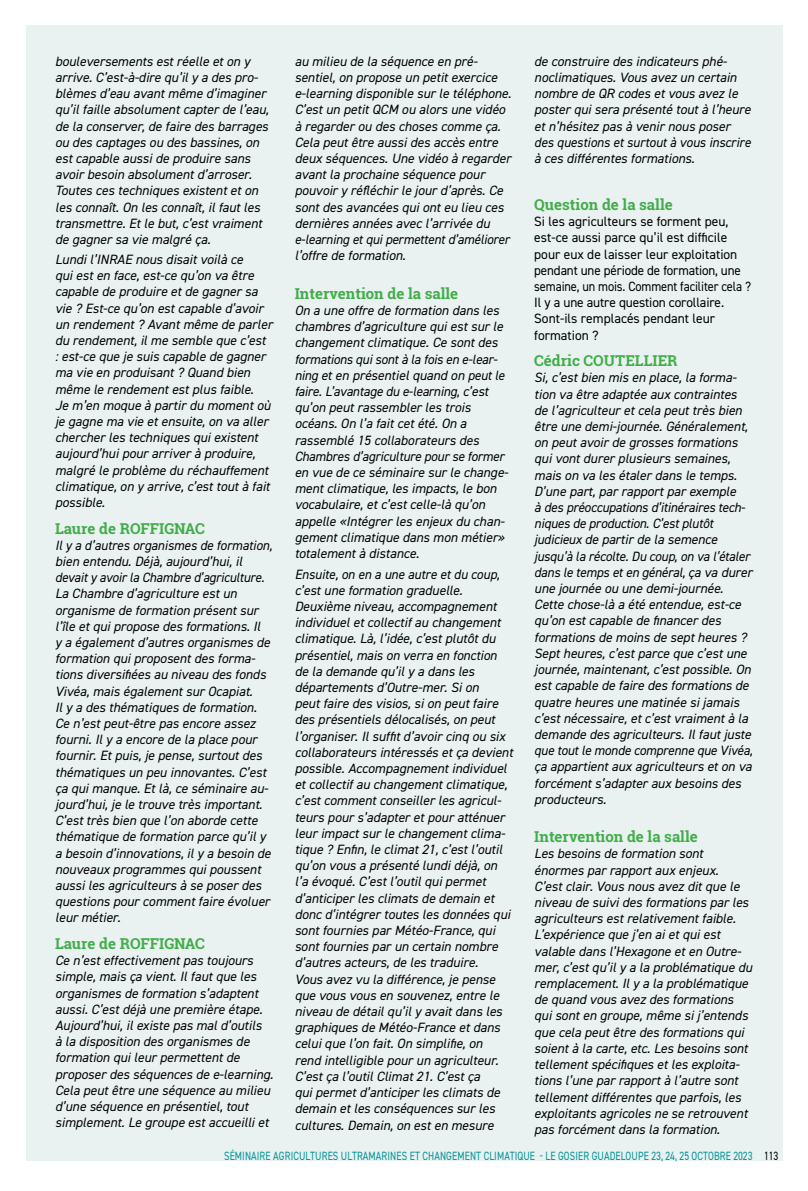
<style>
.page{position:relative;width:808px;height:1191px;background:#fff}
.page>*{position:absolute;margin:0;border:0;box-sizing:border-box;transform-origin:0 0}
.t1{font:700 15px "Roboto Slab";color:#41ad49}
.t2{font:italic 13.5px/16.2px "DIN2014";color:#000}
.t3{font:13.5px/16.2px "DIN2014";color:#000}
.t4{font:12px "DIN2014";letter-spacing:.01em;color:#009397;scale:.8 1}
.s1{color:#000}
</style>
<div class="page">
<div style="left:26px;top:26px;width:756px;height:1135px;background:#eaf1f1"></div>
<p class="t2" style="left:55px;top:53px;width:215px">bouleversements est réelle et on y arrive. C’est-à-dire qu’il y a des pro&shy;blèmes d’eau avant même d’imaginer qu’il faille absolument capter de l’eau, de la conserver, de faire des barrages ou des captages ou des bassines, on est capable aussi de produire sans avoir besoin absolument d’arroser.<br>Toutes ces techniques existent et on les connaît. On les connaît, il faut les transmettre. Et le but, c’est vraiment de gagner sa vie malgré ça.</p>
<p class="t2" style="left:55px;top:251px;width:219px">Lundi l’INRAE nous disait voilà ce<br>qui est en face, est-ce qu’on va être capable de produire et de gagner sa vie ? Est-ce qu’on est capable d’avoir un rendement ? Avant même de parler du rendement, il me semble que c’est<br>: est-ce que je suis capable de gagner ma vie en produisant ? Quand bien même le rendement est plus faible.<br>Je m’en moque à partir du moment où je gagne ma vie et ensuite, on va aller chercher les techniques qui existent aujourd’hui pour arriver à produire, malgré le problème du réchauffement climatique, on y arrive, c’est tout à fait possible.</p>
<p class="t1" style="left:55px;top:518px;width:151px">Laure de ROFFIGNAC</p>
<p class="t2" style="left:55px;top:537px;width:219px">Il y a d’autres organismes de formation, bien entendu. Déjà, aujourd’hui, il devait y avoir la Chambre d’agriculture.<br>La Chambre d’agriculture est un organisme de formation présent sur l’île et qui propose des formations. Il<br>y a également d’autres organismes de formation qui proposent des forma&shy;tions diversifiées au niveau des fonds Vivéa, mais également sur Ocapiat.<br>Il y a des thématiques de formation.<br>Ce n’est peut-être pas encore assez fourni. Il y a encore de la place pour fournir. Et puis, je pense, surtout des thématiques un peu innovantes. C’est ça qui manque. Et là, ce séminaire au&shy;jourd’hui, je le trouve très important.<br>C’est très bien que l’on aborde cette thématique de formation parce qu’il y a besoin d’innovations, il y a besoin de nouveaux programmes qui poussent aussi les agriculteurs à se poser des questions pour comment faire évoluer leur métier.</p>
<p class="t1" style="left:55px;top:933px;width:151px">Laure de ROFFIGNAC</p>
<p class="t2" style="left:55px;top:952px;width:220px">Ce n’est effectivement pas toujours simple, mais ça vient. Il faut que les organismes de formation s’adaptent aussi. C’est déjà une première étape.<br>Aujourd’hui, il existe pas mal d’outils<br>à la disposition des organismes de formation qui leur permettent de proposer des séquences de e-learning.<br>Cela peut être une séquence au milieu d’une séquence en présentiel, tout simplement. Le groupe est accueilli et</p>
<p class="t2" style="left:295px;top:53px;width:218px">au milieu de la séquence en pré&shy;sentiel, on propose un petit exercice e-learning disponible sur le téléphone.<br>C’est un petit QCM ou alors une vidéo à regarder ou des choses comme ça.<br>Cela peut être aussi des accès entre deux séquences. Une vidéo à regarder avant la prochaine séquence pour pouvoir y réfléchir le jour d’après. Ce sont des avancées qui ont eu lieu ces dernières années avec l’arrivée du e-learning et qui permettent d’améliorer l’offre de formation.</p>
<p class="t1" style="left:295px;top:283px;width:165px">Intervention de la salle</p>
<p class="t2" style="left:295px;top:302px;width:215px">On a une offre de formation dans les chambres d’agriculture qui est sur le changement climatique. Ce sont des formations qui sont à la fois en e-lear&shy;ning et en présentiel quand on peut le faire. L’avantage du e-learning, c’est qu’on peut rassembler les trois océans. On l’a fait cet été. On a rassemblé 15 collaborateurs des Chambres d’agriculture pour se former en vue de ce séminaire sur le change&shy;ment climatique, les impacts, le bon vocabulaire, et c’est celle-là qu’on appelle «Intégrer les enjeux du chan&shy;gement climatique dans mon métier» totalement à distance.</p>
<p class="t2" style="left:295px;top:565px;width:220px">Ensuite, on en a une autre et du coup, c’est une formation graduelle.<br>Deuxième niveau, accompagnement individuel et collectif au changement climatique. Là, l’idée, c’est plutôt du présentiel, mais on verra en fonction de la demande qu’il y a dans les départements d’Outre-mer. Si on<br>peut faire des visios, si on peut faire des présentiels délocalisés, on peut l’organiser. Il suffit d’avoir cinq ou six collaborateurs intéressés et ça devient possible. Accompagnement individuel et collectif au changement climatique, c’est comment conseiller les agricul&shy;teurs pour s’adapter et pour atténuer leur impact sur le changement clima&shy;tique ? Enfin, le climat 21, c’est l’outil qu’on vous a présenté lundi déjà, on l’a évoqué. C’est l’outil qui permet d’anticiper les climats de demain et donc d’intégrer toutes les données qui sont fournies par Météo-France, qui sont fournies par un certain nombre d’autres acteurs, de les traduire.<br>Vous avez vu la différence, je pense que vous vous en souvenez, entre le niveau de détail qu’il y avait dans les graphiques de Météo-France et dans celui que l’on fait. On simplifie, on<br>rend intelligible pour un agriculteur.<br>C’est ça l’outil Climat 21. C’est ça<br>qui permet d’anticiper les climats de demain et les conséquences sur les cultures. Demain, on est en mesure</p>
<p class="t2" style="left:534px;top:53px;width:218px">de construire des indicateurs phé&shy;noclimatiques. Vous avez un certain nombre de QR codes et vous avez le poster qui sera présenté tout à l’heure et n’hésitez pas à venir nous poser des questions et surtout à vous inscrire à ces différentes formations.</p>
<p class="t1" style="left:534px;top:194px;width:140px">Question de la salle</p>
<p class="t3" style="left:534px;top:213px;width:218px">Si les agriculteurs se forment peu, est-ce aussi parce qu’il est difficile pour eux de laisser leur exploitation pendant une période de formation, une semaine, un mois. Comment faciliter cela ?<br>Il y a une autre question corollaire.<br>Sont-ils remplacés pendant leur formation ?</p>
<p class="t1" style="left:534px;top:350px;width:145px">Cédric COUTELLIER</p>
<p class="t2" style="left:534px;top:369px;width:220px">Si, c’est bien mis en place, la forma&shy;tion va être adaptée aux contraintes de l’agriculteur et cela peut très bien être une demi-journée. Généralement, on peut avoir de grosses formations qui vont durer plusieurs semaines, mais on va les étaler dans le temps.<br>D’une part, par rapport par exemple<br>à des préoccupations d’itinéraires tech&shy;niques de production. C’est plutôt judicieux de partir de la semence jusqu’à la récolte. Du coup, on va l’étaler dans le temps et en général, ça va durer une journée ou une demi-journée.<br>Cette chose-là a été entendue, est-ce qu’on est capable de financer des formations de moins de sept heures ?<br>Sept heures, c’est parce que c’est une journée, maintenant, c’est possible. On est capable de faire des formations de quatre heures une matinée si jamais c’est nécessaire, et c’est vraiment à la demande des agriculteurs. Il faut juste que tout le monde comprenne que Vivéa, ça appartient aux agriculteurs et on va forcément s’adapter aux besoins des producteurs.</p>
<p class="t1" style="left:534px;top:826px;width:165px">Intervention de la salle</p>
<p class="t2" style="left:534px;top:845px;width:219px">Les besoins de formation sont énormes par rapport aux enjeux.<br>C’est clair. Vous nous avez dit que le niveau de suivi des formations par les agriculteurs est relativement faible.<br>L’expérience que j’en ai et qui est valable dans l’Hexagone et en Outre&shy;mer, c’est qu’il y a la problématique du remplacement. Il y a la problématique de quand vous avez des formations qui sont en groupe, même si j’entends que cela peut être des formations qui soient à la carte, etc. Les besoins sont tellement spécifiques et les exploita&shy;tions l’une par rapport à l’autre sont tellement différentes que parfois, les exploitants agricoles ne se retrouvent pas forcément dans la formation.</p>
<p class="t4" style="left:224px;top:1148px;width:694px">SÉMINAIRE AGRICULTURES ULTRAMARINES ET CHANGEMENT CLIMATIQUE - LE GOSIER GUADELOUPE 23, 24, 25 OCTOBRE 2023 <span class="s1">113</span></p>
</div>
